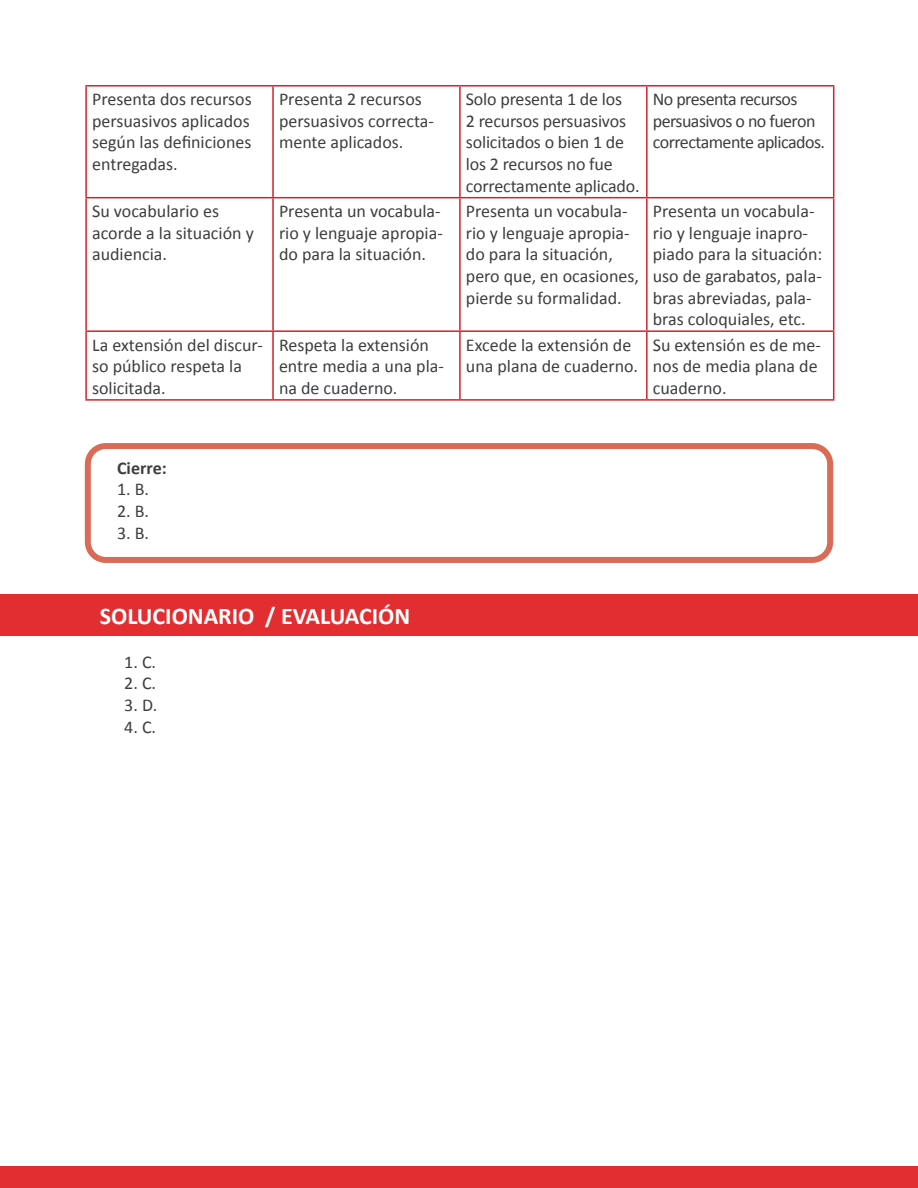
<style>
.page{position:relative;width:918px;height:1188px;background:#fff}
.page>*{position:absolute;margin:0;border:0;box-sizing:border-box;transform-origin:0 0}
.t1{font:700 24px "Calibri";color:#fff}
.t2{font:18px/21.6px "Calibri";color:#3e3e3f}
.t3{font:18px/21.6px "Calibri";letter-spacing:-.03em;color:#3e3e3f}
.t4{font:700 18px "Calibri";color:#3e3e3f}
</style>
<div class="page">
<div style="left:0;top:594px;width:918px;height:41px;background:#e22e31"></div>
<div style="left:0;top:1167px;width:918px;height:21px;background:#e22e31"></div>
<hr style="left:85px;top:85px;width:188px;height:2px;background:#d1232a">
<hr style="left:85px;top:87px;width:2px;height:110px;background:#d1232a">
<hr style="left:273px;top:85px;width:187px;height:2px;background:#d1232a">
<hr style="left:272px;top:87px;width:2px;height:110px;background:#d1232a">
<hr style="left:460px;top:85px;width:187px;height:2px;background:#d1232a">
<hr style="left:459px;top:87px;width:2px;height:110px;background:#d1232a">
<hr style="left:647px;top:85px;width:187px;height:2px;background:#d1232a">
<hr style="left:646px;top:87px;width:2px;height:110px;background:#d1232a">
<hr style="left:833px;top:87px;width:1px;height:110px;background:#d1232a">
<hr style="left:85px;top:197px;width:188px;height:1px;background:#d1232a">
<hr style="left:85px;top:198px;width:2px;height:132px;background:#d1232a">
<hr style="left:273px;top:197px;width:187px;height:1px;background:#d1232a">
<hr style="left:272px;top:198px;width:2px;height:132px;background:#d1232a">
<hr style="left:460px;top:197px;width:187px;height:1px;background:#d1232a">
<hr style="left:459px;top:198px;width:2px;height:132px;background:#d1232a">
<hr style="left:647px;top:197px;width:187px;height:1px;background:#d1232a">
<hr style="left:646px;top:198px;width:2px;height:132px;background:#d1232a">
<hr style="left:833px;top:198px;width:1px;height:132px;background:#d1232a">
<hr style="left:85px;top:330px;width:188px;height:2px;background:#d1232a">
<hr style="left:85px;top:332px;width:2px;height:67px;background:#d1232a">
<hr style="left:273px;top:330px;width:187px;height:2px;background:#d1232a">
<hr style="left:272px;top:332px;width:2px;height:67px;background:#d1232a">
<hr style="left:460px;top:330px;width:187px;height:2px;background:#d1232a">
<hr style="left:459px;top:332px;width:2px;height:67px;background:#d1232a">
<hr style="left:647px;top:330px;width:187px;height:2px;background:#d1232a">
<hr style="left:646px;top:332px;width:2px;height:67px;background:#d1232a">
<hr style="left:833px;top:332px;width:1px;height:67px;background:#d1232a">
<hr style="left:85px;top:399px;width:188px;height:2px;background:#d1232a">
<hr style="left:273px;top:399px;width:187px;height:2px;background:#d1232a">
<hr style="left:460px;top:399px;width:187px;height:2px;background:#d1232a">
<hr style="left:647px;top:399px;width:187px;height:2px;background:#d1232a">
<div style="left:85px;top:443px;width:748px;height:120px;border:6px solid #d96b57;border-radius:18px"></div>
<p class="t2" style="left:92px;top:89px;width:161px;text-align:justify">Presenta dos recursos persuasivos aplicados según las definiciones entregadas.</p>
<p class="t2" style="left:279px;top:89px;width:157px">Presenta 2 recursos persuasivos correcta&shy;mente aplicados.</p>
<p class="t2" style="left:466px;top:89px;width:175px">Solo presenta 1 de los<br>2 recursos persuasivos solicitados o bien 1 de los 2 recursos no fue correctamente aplicado.</p>
<p class="t3" style="left:653px;top:89px;width:174px">No presenta recursos persuasivos o no fueron correctamente aplicados.</p>
<p class="t2" style="left:92px;top:200px;width:163px">Su vocabulario es acorde a la situación y audiencia.</p>
<p class="t2" style="left:279px;top:200px;width:165px;text-align:justify">Presenta un vocabula&shy;rio y lenguaje apropia&shy;do para la situación.</p>
<p class="t2" style="left:466px;top:200px;width:175px">Presenta un vocabula&shy;rio y lenguaje apropia&shy;do para la situación, pero que, en ocasiones, pierde su formalidad.</p>
<p class="t2" style="left:653px;top:200px;width:171px">Presenta un vocabula&shy;rio y lenguaje inapro&shy;piado para la situación: uso de garabatos, pala&shy;bras abreviadas, pala&shy;bras coloquiales, etc.</p>
<p class="t2" style="left:92px;top:334px;width:172px">La extensión del discur&shy;so público respeta la solicitada.</p>
<p class="t2" style="left:279px;top:334px;width:166px">Respeta la extensión entre media a una pla&shy;na de cuaderno.</p>
<p class="t2" style="left:466px;top:334px;width:174px">Excede la extensión de una plana de cuaderno.</p>
<p class="t2" style="left:653px;top:334px;width:170px">Su extensión es de me&shy;nos de media plana de cuaderno.</p>
<p class="t4" style="left:117px;top:456px;width:51px">Cierre:</p>
<p class="t2" style="left:117px;top:479px;width:34px">1. B.</p>
<p class="t2" style="left:117px;top:500px;width:34px">2. B.</p>
<p class="t2" style="left:117px;top:522px;width:34px">3. B.</p>
<p class="t1" style="left:100px;top:600px;width:312px">SOLUCIONARIO / EVALUACIÓN</p>
<p class="t2" style="left:124px;top:651px;width:33px">1. C.</p>
<p class="t2" style="left:124px;top:673px;width:33px">2. C.</p>
<p class="t2" style="left:124px;top:694px;width:34px">3. D.</p>
<p class="t2" style="left:124px;top:716px;width:33px">4. C.</p>
</div>
